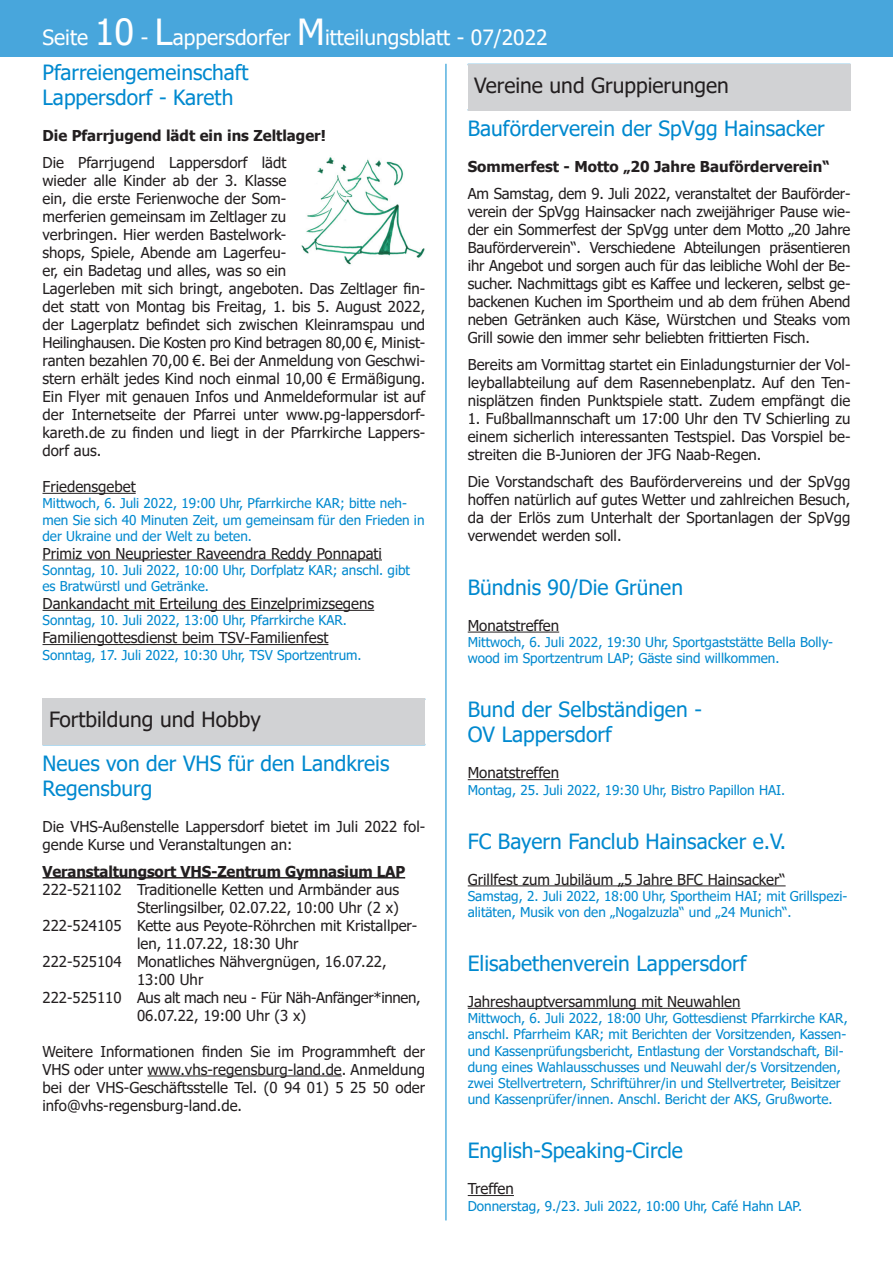
<style>
.page{position:relative;width:893px;height:1263px;background:#fff}
.page>*{position:absolute;margin:0;border:0;box-sizing:border-box;transform-origin:0 0}
.t1{font:21px/25.2px "Tahoma";color:#0089cf}
.t2{font:21px/34.5px "Tahoma";color:#fff}
.t3{font:21px "Tahoma";color:#231f20}
.t4{font:15px/18px "Tahoma";color:#231f20}
.t5{font:700 15px "Tahoma";color:#231f20}
.t6{font:15px/18px "Tahoma";letter-spacing:-.02em;color:#231f20}
.t7{font:13.5px/16.2px "Tahoma";color:#0089cf}
.s1{font-size:36px}
.s2{color:#0089cf}
</style>
<div class="page">
<div style="left:0;top:0;width:893px;height:57px;background:#48a6dc"></div>
<hr style="left:446px;top:64px;width:1px;height:1156px;background:#0089cf">
<div style="left:468px;top:64px;width:382px;height:47px;background:#d1d2d4"></div>
<hr style="left:468px;top:1008px;width:272px;height:1px;background:#231f20">
<div style="left:43px;top:698px;width:382px;height:47px;background:#d1d2d4"></div>
<hr style="left:148px;top:1075px;width:194px;height:1px;background:#231f20">
<hr style="left:43px;top:644px;width:285px;height:1px;background:#231f20">
<hr style="left:43px;top:610px;width:331px;height:1px;background:#231f20">
<hr style="left:43px;top:559px;width:339px;height:1px;background:#231f20">
<hr style="left:43px;top:493px;width:93px;height:1px;background:#231f20">
<hr style="left:43px;top:877px;width:362px;height:1px;background:#231f20">
<hr style="left:468px;top:632px;width:91px;height:1px;background:#231f20">
<hr style="left:468px;top:779px;width:91px;height:1px;background:#231f20">
<hr style="left:468px;top:885px;width:318px;height:1px;background:#231f20">
<hr style="left:468px;top:1195px;width:46px;height:1px;background:#231f20">
<img style="left:301px;top:157px;width:124px;height:108px">
<h1 class="t2" style="left:43px;top:22px;width:507px">Seite <span class="s1">10</span> - <span class="s1">L</span>appersdorfer <span class="s1">M</span>itteilungsblatt - 07/2022<br><span class="s2">Pfarreiengemeinschaft</span></h1>
<h3 class="t1" style="left:43px;top:86px;width:192px">Lappersdorf - Kareth</h3>
<h5 class="t5" style="left:43px;top:125px;width:285px">Die Pfarrjugend lädt ein ins Zeltlager!</h5>
<p class="t4" style="left:43px;top:154px;width:384px">Die Pfarrjugend Lappersdorf lädt<br>wieder alle Kinder ab der 3. Klasse<br>ein, die erste Ferienwoche der Som-<br>merferien gemeinsam im Zeltlager zu<br>verbringen. Hier werden Bastelwork-<br>shops, Spiele, Abende am Lagerfeu-<br>er, ein Badetag und alles, was so ein<br>Lagerleben mit sich bringt, angeboten. Das Zeltlager fin&shy;det statt von Montag bis Freitag, 1. bis 5. August 2022,</p>
<p class="t4" style="left:43px;top:316px;width:384px">der Lagerplatz befindet sich zwischen Kleinramspau und</p>
<p class="t4" style="left:43px;top:334px;width:384px;text-align:justify">Heilinghausen. Die Kosten pro Kind betragen 80,00 €, Minist&shy;ranten bezahlen 70,00 €. Bei der Anmeldung von Geschwi&shy;stern erhält jedes Kind noch einmal 10,00 € Ermäßigung.<br>Ein Flyer mit genauen Infos und Anmeldeformular ist auf der Internetseite der Pfarrei unter www.pg-lappersdorf&shy;kareth.de zu finden und liegt in der Pfarrkirche Lappers&shy;dorf aus.</p>
<p class="t4" style="left:43px;top:478px;width:95px">Friedensgebet</p>
<p class="t7" style="left:43px;top:496px;width:383px">Mittwoch, 6. Juli 2022, 19:00 Uhr, Pfarrkirche KAR; bitte neh&shy;men Sie sich 40 Minuten Zeit, um gemeinsam für den Frieden in der Ukraine und der Welt zu beten.</p>
<p class="t4" style="left:43px;top:545px;width:341px">Primiz von Neupriester Raveendra Reddy Ponnapati</p>
<p class="t7" style="left:43px;top:563px;width:369px">Sonntag, 10. Juli 2022, 10:00 Uhr, Dorfplatz KAR; anschl. gibt es Bratwürstl und Getränke.</p>
<p class="t4" style="left:43px;top:595px;width:333px">Dankandacht mit Erteilung des Einzelprimizsegens</p>
<p class="t7" style="left:43px;top:613px;width:306px">Sonntag, 10. Juli 2022, 13:00 Uhr, Pfarrkirche KAR.</p>
<p class="t4" style="left:43px;top:630px;width:287px">Familiengottesdienst beim TSV-Familienfest</p>
<p class="t7" style="left:43px;top:647px;width:321px">Sonntag, 17. Juli 2022, 10:30 Uhr, TSV Sportzentrum.</p>
<p class="t3" style="left:474px;top:71px;width:256px">Vereine und Gruppierungen</p>
<h3 class="t1" style="left:468px;top:117px;width:359px">Bauförderverein der SpVgg Hainsacker</h3>
<h5 class="t5" style="left:468px;top:156px;width:363px">Sommerfest - Motto „20 Jahre Bauförderverein“</h5>
<p class="t4" style="left:468px;top:185px;width:384px;text-align:justify">Am Samstag, dem 9. Juli 2022, veranstaltet der Bauförder&shy;verein der SpVgg Hainsacker nach zweijähriger Pause wie&shy;der ein Sommerfest der SpVgg unter dem Motto „20 Jahre Bauförderverein“. Verschiedene Abteilungen präsentieren ihr Angebot und sorgen auch für das leibliche Wohl der Be&shy;sucher. Nachmittags gibt es Kaffee und leckeren, selbst ge&shy;backenen Kuchen im Sportheim und ab dem frühen Abend neben Getränken auch Käse, Würstchen und Steaks vom Grill sowie den immer sehr beliebten frittierten Fisch.</p>
<p class="t4" style="left:468px;top:356px;width:384px">Bereits am Vormittag startet ein Einladungsturnier der Vol&shy;leyballabteilung auf dem Rasennebenplatz. Auf den Ten-</p>
<p class="t4" style="left:468px;top:392px;width:384px">nisplätzen finden Punktspiele statt. Zudem empfängt die</p>
<p class="t4" style="left:468px;top:410px;width:384px;text-align:justify">1. Fußballmannschaft um 17:00 Uhr den TV Schierling zu einem sicherlich interessanten Testspiel. Das Vorspiel be&shy;streiten die B-Junioren der JFG Naab-Regen.</p>
<p class="t4" style="left:468px;top:473px;width:384px">Die Vorstandschaft des Baufördervereins und der SpVgg</p>
<p class="t4" style="left:468px;top:491px;width:384px">hoffen natürlich auf gutes Wetter und zahlreichen Besuch,</p>
<p class="t4" style="left:468px;top:509px;width:384px">da der Erlös zum Unterhalt der Sportanlagen der SpVgg verwendet werden soll.</p>
<h3 class="t1" style="left:468px;top:576px;width:217px">Bündnis 90/Die Grünen</h3>
<p class="t4" style="left:468px;top:617px;width:93px">Monatstreffen</p>
<p class="t7" style="left:468px;top:635px;width:367px">Mittwoch, 6. Juli 2022, 19:30 Uhr, Sportgaststätte Bella Bolly&shy;wood im Sportzentrum LAP; Gäste sind willkommen.</p>
<h3 class="t1" style="left:468px;top:698px;width:236px">Bund der Selbständigen -<br>OV Lappersdorf</h3>
<p class="t4" style="left:468px;top:765px;width:93px">Monatstreffen</p>
<p class="t7" style="left:468px;top:782px;width:319px">Montag, 25. Juli 2022, 19:30 Uhr, Bistro Papillon HAI.</p>
<h3 class="t1" style="left:468px;top:829px;width:320px">FC Bayern Fanclub Hainsacker e.V.</h3>
<p class="t4" style="left:468px;top:871px;width:319px">Grillfest zum Jubiläum „5 Jahre BFC Hainsacker“</p>
<p class="t7" style="left:468px;top:889px;width:381px">Samstag, 2. Juli 2022, 18:00 Uhr, Sportheim HAI; mit Grillspezi&shy;alitäten, Musik von den „Nogalzuzla“ und „24 Munich“.</p>
<h3 class="t1" style="left:468px;top:952px;width:280px">Elisabethenverein Lappersdorf</h3>
<p class="t4" style="left:468px;top:993px;width:274px">Jahreshauptversammlung mit Neuwahlen</p>
<p class="t7" style="left:468px;top:1011px;width:381px">Mittwoch, 6. Juli 2022, 18:00 Uhr, Gottesdienst Pfarrkirche KAR, anschl. Pfarrheim KAR; mit Berichten der Vorsitzenden, Kassen&shy;und Kassenprüfungsbericht, Entlastung der Vorstandschaft, Bil&shy;dung eines Wahlausschusses und Neuwahl der/s Vorsitzenden, zwei Stellvertretern, Schriftührer/in und Stellvertreter, Beisitzer und Kassenprüfer/innen. Anschl. Bericht der AKS, Grußworte.</p>
<h3 class="t1" style="left:468px;top:1139px;width:217px">English-Speaking-Circle</h3>
<p class="t4" style="left:468px;top:1181px;width:48px">Treffen</p>
<p class="t7" style="left:468px;top:1198px;width:336px">Donnerstag, 9./23. Juli 2022, 10:00 Uhr, Café Hahn LAP.</p>
<p class="t3" style="left:49px;top:705px;width:213px">Fortbildung und Hobby</p>
<h3 class="t1" style="left:43px;top:751px;width:348px">Neues von der VHS für den Landkreis<br>Regensburg</h3>
<p class="t4" style="left:43px;top:818px;width:384px">Die VHS-Außenstelle Lappersdorf bietet im Juli 2022 fol&shy;gende Kurse und Veranstaltungen an:</p>
<h5 class="t5" style="left:43px;top:861px;width:364px">Veranstaltungsort VHS-Zentrum Gymnasium LAP</h5>
<p class="t4" style="left:43px;top:881px;width:81px">222-521102</p>
<p class="t4" style="left:137px;top:881px;width:264px">Traditionelle Ketten und Armbänder aus</p>
<p class="t4" style="left:43px;top:917px;width:81px">222-524105</p>
<p class="t4" style="left:137px;top:899px;width:282px">Sterlingsilber, 02.07.22, 10:00 Uhr (2 x)<br>Kette aus Peyote-Röhrchen mit Kristallper&shy;len, 11.07.22, 18:30 Uhr</p>
<p class="t4" style="left:43px;top:953px;width:81px">222-525104</p>
<p class="t4" style="left:137px;top:953px;width:251px">Monatliches Nähvergnügen, 16.07.22,<br>13:00 Uhr</p>
<p class="t4" style="left:43px;top:989px;width:81px">222-525110</p>
<p class="t6" style="left:137px;top:989px;width:285px">Aus alt mach neu - Für Näh-Anfänger*innen,<br>06.07.22, 19:00 Uhr (3 x)</p>
<p class="t4" style="left:43px;top:1043px;width:384px">Weitere Informationen finden Sie im Programmheft der</p>
<p class="t4" style="left:43px;top:1061px;width:384px;text-align:justify">VHS oder unter www.vhs-regensburg-land.de. Anmeldung bei der VHS-Geschäftsstelle Tel. (0 94 01) 5 25 50 oder info@vhs-regensburg-land.de.</p>
</div>
